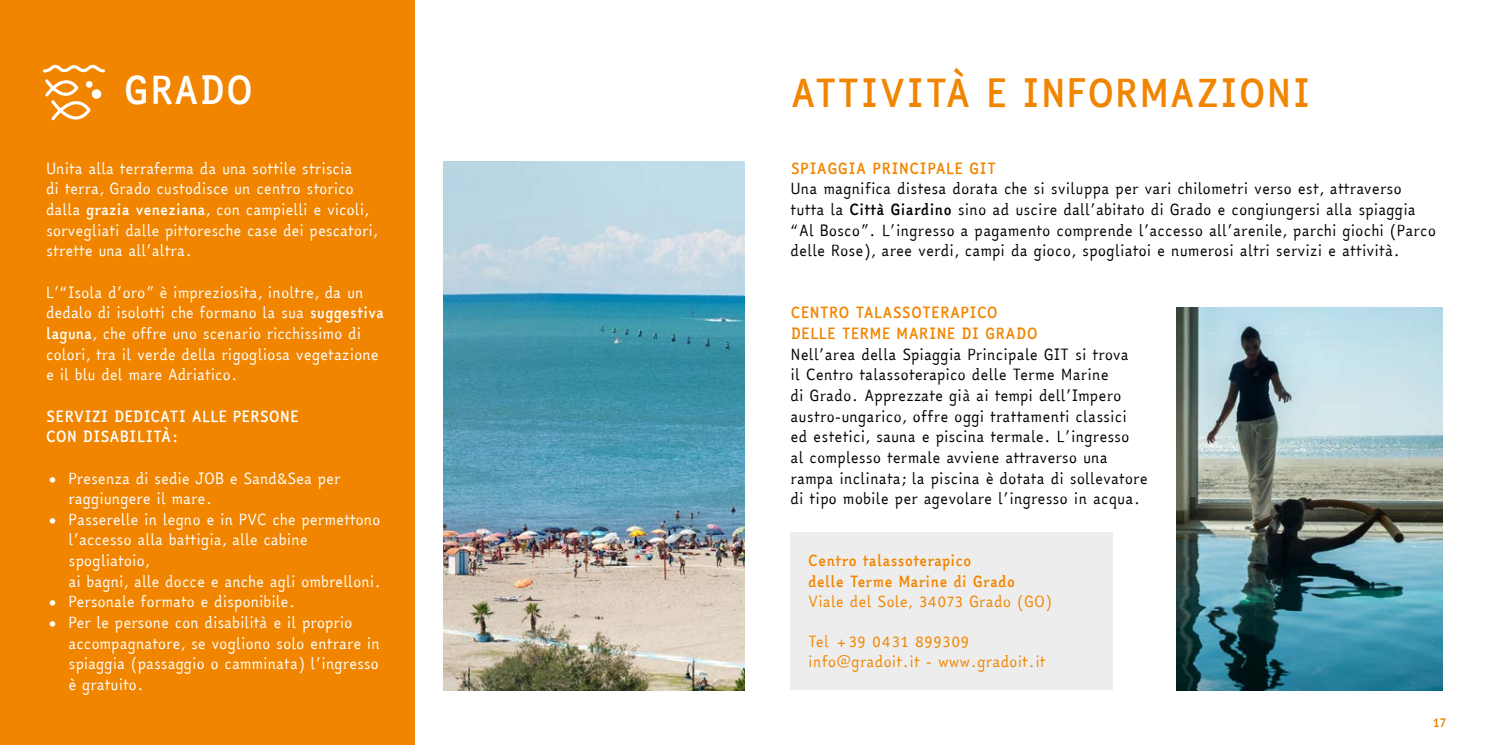
<style>
.page{position:relative;width:1489px;height:745px;background:#fff}
.page>*{position:absolute;margin:0;border:0;box-sizing:border-box;transform-origin:0 0}
.t1{font:700 37.5px "Easy Reading";letter-spacing:.015em;color:#f18500}
.Titoli_sommario{font:700 37.5px "Easy Reading";color:#fff}
.t2{font:15px/20.6px "Easy Reading";letter-spacing:-.01em;color:#fff}
.t3{font:15px/20.6px "Easy Reading";color:#000}
.t4{font:700 15px/20.6px "Easy Reading";letter-spacing:.01em;color:#f18500}
.t5{font:15px "Easy Reading";color:#f18500}
.t6{font:700 15px/20.6px "Easy Reading";letter-spacing:.005em;color:#fff}
.t7{font:700 12.5px "Easy Reading";color:#f18500}
.s1{font-weight:700}
</style>
<div class="page">
<div style="left:0;top:0;width:415px;height:744px;background:#f18500"></div>
<img style="left:443px;top:161px;width:301px;height:528px">
<svg style="left:43px;top:64px;width:62px;height:56px"></svg>
<div style="left:92px;top:89px;width:9px;height:10px;background:#fff;border-radius:50%"></div>
<div style="left:86px;top:81px;width:6px;height:7px;background:#fff;border-radius:50%"></div>
<img style="left:1176px;top:307px;width:266px;height:382px">
<div style="left:790px;top:532px;width:323px;height:157px;background:#ededed"></div>
<p class="Titoli_sommario" style="left:124px;top:64px;width:131px">GRADO</p>
<p class="t2" style="left:46px;top:158px;width:333px">Unita alla terraferma da una sottile striscia<br>di terra, Grado custodisce un centro storico dalla <span class="s1">grazia veneziana</span>, con campielli e vicoli, sorvegliati dalle pittoresche case dei pescatori, strette una all’altra.</p>
<p class="t2" style="left:46px;top:282px;width:340px">L’“Isola d’oro” è impreziosita, inoltre, da un dedalo di isolotti che formano la sua <span class="s1">suggestiva laguna</span>, che offre uno scenario ricchissimo di colori, tra il verde della rigogliosa vegetazione e il blu del mare Adriatico.</p>
<p class="t6" style="left:46px;top:406px;width:254px">SERVIZI DEDICATI ALLE PERSONE<br>CON DISABILITÀ:</p>
<p class="t2" style="left:69px;top:467px;width:273px;text-indent:-22px">• Presenza di sedie JOB e Sand&amp;Sea per raggiungere il mare.</p>
<p class="t2" style="left:69px;top:509px;width:314px;text-indent:-22px">• Passerelle in legno e in PVC che permettono l’accesso alla battigia, alle cabine spogliatoio,<br>ai bagni, alle docce e anche agli ombrelloni.</p>
<p class="t2" style="left:46px;top:591px;width:251px">• Personale formato e disponibile.</p>
<p class="t2" style="left:69px;top:612px;width:313px;text-indent:-22px">• Per le persone con disabilità e il proprio accompagnatore, se vogliono solo entrare in spiaggia (passaggio o camminata) l’ingresso è gratuito.</p>
<p class="t1" style="left:790px;top:66px;width:521px">ATTIVITÀ E INFORMAZIONI</p>
<p class="t4" style="left:790px;top:158px;width:207px">SPIAGGIA PRINCIPALE GIT</p>
<p class="t3" style="left:790px;top:179px;width:647px">Una magnifica distesa dorata che si sviluppa per vari chilometri verso est, attraverso tutta la <span class="s1">Città Giardino</span> sino ad uscire dall’abitato di Grado e congiungersi alla spiaggia “Al Bosco”. L’ingresso a pagamento comprende l’accesso all’arenile, parchi giochi (Parco delle Rose), aree verdi, campi da gioco, spogliatoi e numerosi altri servizi e attività.</p>
<p class="t4" style="left:790px;top:302px;width:248px">CENTRO TALASSOTERAPICO<br>DELLE TERME MARINE DI GRADO</p>
<p class="t3" style="left:790px;top:344px;width:358px">Nell’area della Spiaggia Principale GIT si trova<br>il Centro talassoterapico delle Terme Marine<br>di Grado. Apprezzate già ai tempi dell’Impero austro-ungarico, offre oggi trattamenti classici<br>ed estetici, sauna e piscina termale. L’ingresso<br>al complesso termale avviene attraverso una rampa inclinata; la piscina è dotata di sollevatore di tipo mobile per agevolare l’ingresso in acqua.</p>
<p class="t4" style="left:808px;top:550px;width:208px">Centro talassoterapico<br>delle Terme Marine di Grado</p>
<p class="t5" style="left:808px;top:590px;width:245px">Viale del Sole, 34073 Grado (GO)</p>
<p class="t5" style="left:808px;top:630px;width:163px">Tel +39 0431 899309</p>
<p class="t5" style="left:808px;top:650px;width:239px">info@gradoit.it - www.gradoit.it</p>
<p class="t7" style="left:1432px;top:713px;width:15px">17</p>
</div>
